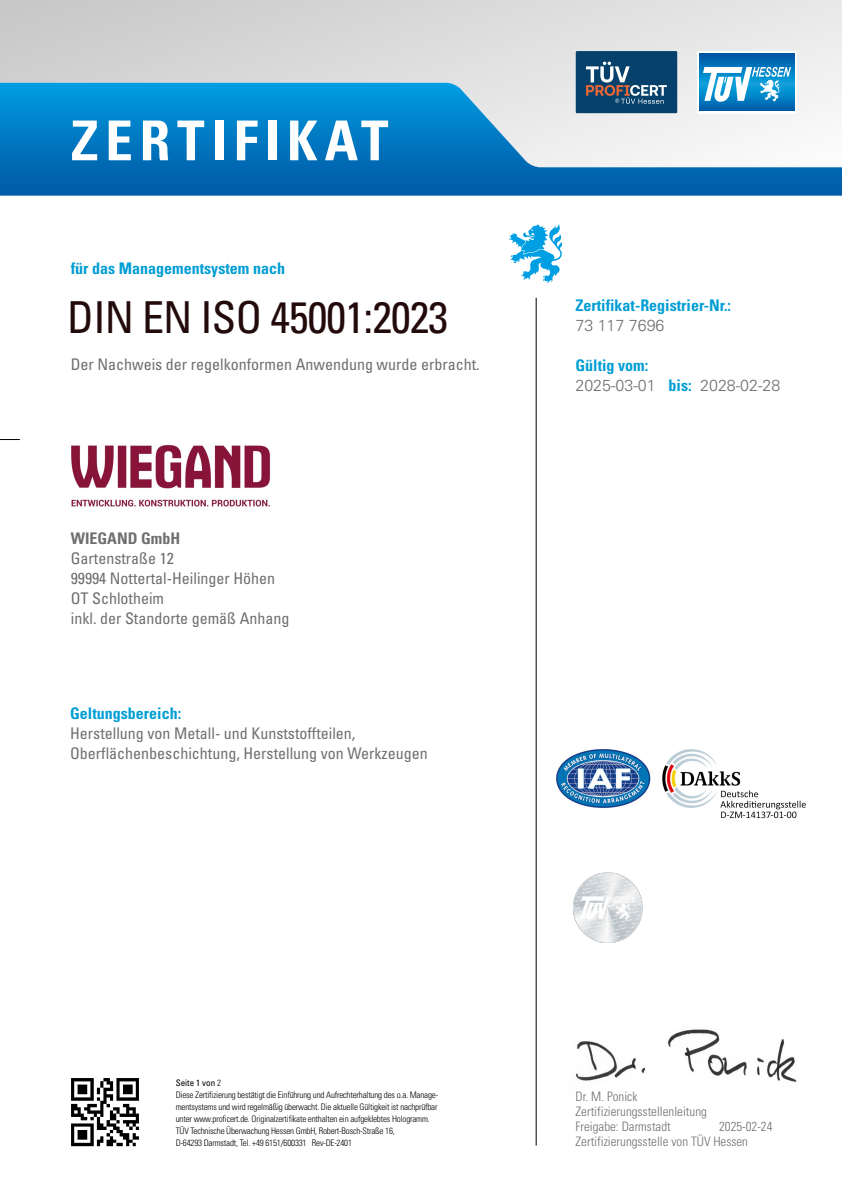
<style>
.page{position:relative;width:842px;height:1191px;background:#fff}
.page>*{position:absolute;margin:0;border:0;box-sizing:border-box;transform-origin:0 0}
.t1{font:700 condensed 55px "Univers";letter-spacing:.125em;color:#fff}
.t2{font:condensed 44px "Univers";letter-spacing:-.02em;color:#230b0c}
.t3{font:condensed 16px/20px "Univers";color:#706f6f}
.t4{font:700 condensed 16px "Univers";color:#009ed4}
.t5{font:300 16px "Univers";color:#706f6f}
.t6{font:700 condensed 16px "Univers";color:#706f6f}
.t7{font:300 condensed 13px/15.1px "Univers";color:#706f6f}
.t8{font:300 condensed 9px/12px "Univers";letter-spacing:-.02em;color:#000}
.s1{font-weight:400}
</style>
<div class="page">
<div style="left:0;top:0;width:842px;height:170px;background:linear-gradient(to right,#cacbcb,#ececec)"></div>
<hr style="left:536px;top:298px;width:1px;height:847px;background:#000">
<svg style="left:0;top:83px;width:842px;height:113px"></svg>
<svg style="left:509px;top:224px;width:53px;height:59px"></svg>
<svg style="left:575px;top:51px;width:102px;height:62px;background:#265577"></svg>
<svg style="left:0;top:439px;width:20px;height:1px"></svg>
<img style="left:573px;top:872px;width:70px;height:70px">
<svg style="left:697px;top:51px;width:100px;height:62px"></svg>
<svg style="left:700px;top:54px;width:94px;height:57px;background:#0068b1"></svg>
<svg style="left:703px;top:67px;width:88px;height:35px"></svg>
<img style="left:556px;top:749px;width:250px;height:70px">
<img style="left:71px;top:1078px;width:69px;height:69px">
<img style="left:576px;top:1029px;width:221px;height:53px">
<img style="left:71px;top:444px;width:199px;height:63px">
<h1 class="t1" style="left:71px;top:107px;width:319px">ZERTIFIKAT</h1>
<h3 class="t4" style="left:71px;top:258px;width:216px">für das Managementsystem nach</h3>
<h2 class="t2" style="left:67px;top:290px;width:382px">DIN EN ISO 45001:2023</h2>
<h3 class="t3" style="left:71px;top:354px;width:410px">Der Nachweis der regelkonformen Anwendung wurde erbracht.</h3>
<h3 class="t6" style="left:71px;top:529px;width:111px">WIEGAND GmbH</h3>
<h3 class="t3" style="left:71px;top:548px;width:220px">Gartenstraße 12<br>99994 Nottertal-Heilinger Höhen<br>OT Schlotheim<br>inkl. der Standorte gemäß Anhang</h3>
<h3 class="t4" style="left:70px;top:704px;width:113px">Geltungsbereich:</h3>
<h3 class="t3" style="left:70px;top:723px;width:359px">Herstellung von Metall- und Kunststoffteilen,<br>Oberflächenbeschichtung, Herstellung von Werkzeugen</h3>
<h3 class="t4" style="left:575px;top:295px;width:157px">Zertifikat-Registrier-Nr.:</h3>
<h3 class="t5" style="left:575px;top:315px;width:90px">73 117 7696</h3>
<h3 class="t4" style="left:575px;top:355px;width:74px">Gültig vom:</h3>
<h3 class="t4" style="left:669px;top:375px;width:25px">bis:</h3>
<h3 class="t5" style="left:575px;top:375px;width:82px">2025-03-01</h3>
<h3 class="t5" style="left:700px;top:375px;width:82px">2028-02-28</h3>
<p class="t8" style="left:176px;top:1077px;width:264px"><span class="s1">Seite 1 von</span> 2<br>Diese Zertifizierung bestätigt die Einführung und Aufrechterhaltung des o.a. Manage&shy;mentsystems und wird regelmäßig überwacht. Die aktuelle Gültigkeit ist nachprüfbar unter www.proficert.de. Originalzertifikate enthalten ein aufgeklebtes Hologramm.<br>TÜV Technische Überwachung Hessen GmbH, Robert-Bosch-Straße 16,<br>D-64293 Darmstadt, Tel. +49 6151/600331 Rev-DE-2401</p>
<h3 class="t7" style="left:575px;top:1088px;width:174px">Dr. M. Ponick<br>Zertifizierungsstellenleitung<br>Freigabe: Darmstadt<br>Zertifizierungsstelle von TÜV Hessen</h3>
<h3 class="t7" style="left:719px;top:1118px;width:55px">2025-02-24</h3>
</div>
